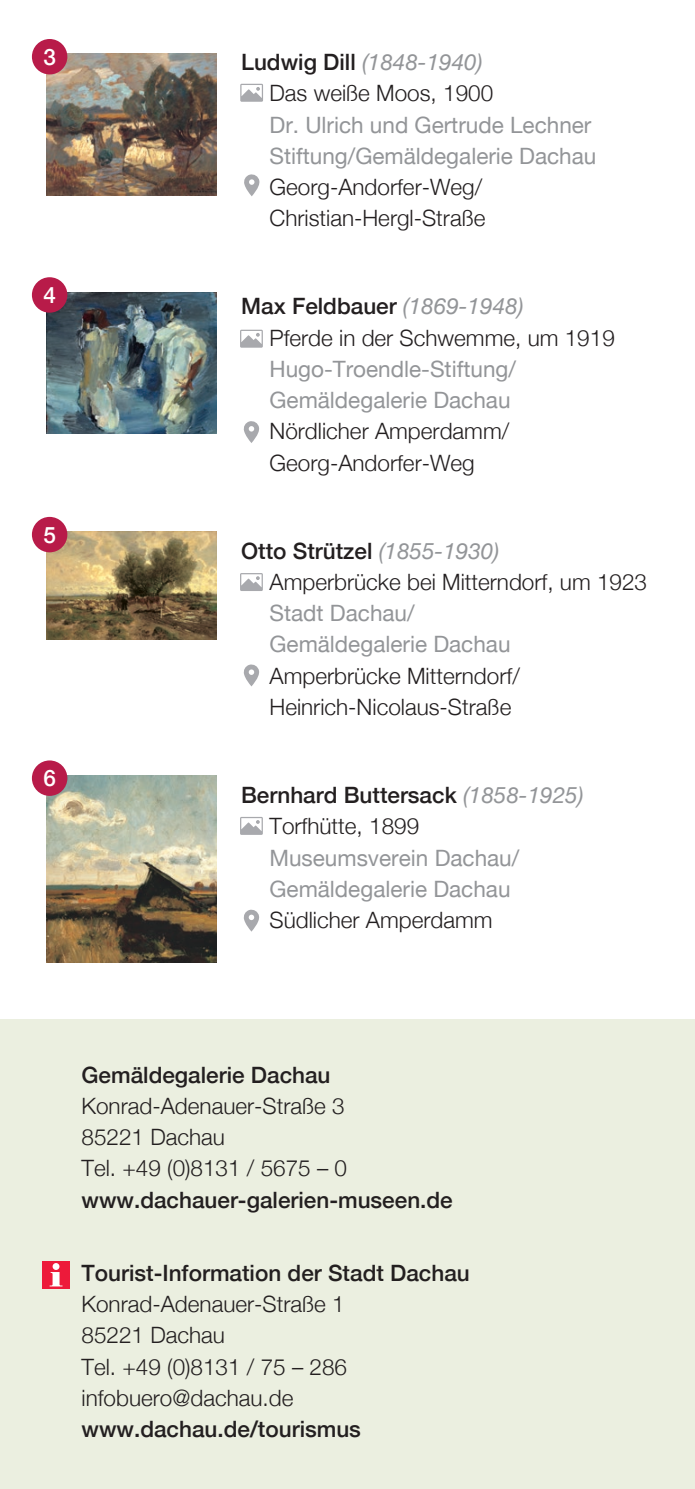
<style>
.page{position:relative;width:695px;height:1489px;background:#fff}
.page>*{position:absolute;margin:0;border:0;box-sizing:border-box;transform-origin:0 0}
.t1{font:300 22.5px/31.2px "Helvetica Neue";color:#231f20}
.t2{font:22.5px/31.2px "Helvetica Neue";color:#939598}
.t3{font:500 22.5px/31.2px "Helvetica Neue";color:#231f20}
.t4{font:500 22.5px "Helvetica Neue";color:#fff}
.s1{font-weight:500}
.s2{font-weight:400;font-style:italic;color:#939598}
.s3{font-weight:300}
</style>
<div class="page">
<img style="left:46px;top:54px;width:170px;height:141px">
<div style="left:0;top:1019px;width:694px;height:469px;background:#ebefe0"></div>
<svg style="left:240px;top:84px;width:23px;height:18px"></svg>
<svg style="left:244px;top:174px;width:15px;height:22px"></svg>
<svg style="left:240px;top:573px;width:23px;height:18px"></svg>
<svg style="left:243px;top:664px;width:16px;height:22px"></svg>
<svg style="left:240px;top:817px;width:23px;height:17px"></svg>
<svg style="left:243px;top:909px;width:16px;height:22px"></svg>
<div style="left:32px;top:39px;width:35px;height:35px;background:#b81b49;border-radius:50%"></div>
<img style="left:46px;top:292px;width:170px;height:141px">
<div style="left:32px;top:277px;width:35px;height:36px;background:#b81b49;border-radius:50%"></div>
<img style="left:46px;top:531px;width:170px;height:108px">
<div style="left:32px;top:517px;width:35px;height:35px;background:#b81b49;border-radius:50%"></div>
<img style="left:46px;top:775px;width:170px;height:187px">
<div style="left:32px;top:760px;width:35px;height:35px;background:#b81b49;border-radius:50%"></div>
<svg style="left:240px;top:330px;width:23px;height:18px"></svg>
<svg style="left:243px;top:421px;width:16px;height:22px"></svg>
<div style="left:43px;top:1261px;width:27px;height:27px;background:#ed1a3a"></div>
<svg style="left:53px;top:1262px;width:6px;height:7px"></svg>
<svg style="left:50px;top:1272px;width:12px;height:14px"></svg>
<p class="t4" style="left:43px;top:39px;width:14px">3</p>
<p class="t4" style="left:43px;top:277px;width:14px">4</p>
<p class="t4" style="left:43px;top:516px;width:14px">5</p>
<p class="t4" style="left:43px;top:760px;width:14px">6</p>
<p class="t1" style="left:269px;top:45px;width:225px;text-indent:-28px"><span class="s1">Ludwig Dill</span> <span class="s2">(1848-1940)<br></span>Das weiße Moos, 1900</p>
<p class="t2" style="left:269px;top:110px;width:328px">Dr. Ulrich und Gertrude Lechner<br>Stiftung/Gemäldegalerie Dachau</p>
<p class="t1" style="left:269px;top:170px;width:217px">Georg-Andorfer-Weg/<br>Christian-Hergl-Straße</p>
<p class="t1" style="left:269px;top:289px;width:347px;text-indent:-28px"><span class="s1">Max Feldbauer</span> <span class="s2">(1869-1948)<br></span>Pferde in der Schwemme, um 1919</p>
<p class="t2" style="left:269px;top:354px;width:248px">Hugo-Troendle-Stiftung/<br>Gemäldegalerie Dachau</p>
<p class="t1" style="left:269px;top:414px;width:241px">Nördlicher Amperdamm/<br>Georg-Andorfer-Weg</p>
<p class="t1" style="left:269px;top:533px;width:379px;text-indent:-28px"><span class="s1">Otto Strützel</span> <span class="s2">(1855-1930)<br></span>Amperbrücke bei Mitterndorf, um 1923</p>
<p class="t2" style="left:269px;top:599px;width:242px">Stadt Dachau/<br>Gemäldegalerie Dachau</p>
<p class="t1" style="left:269px;top:658px;width:252px">Amperbrücke Mitterndorf/<br>Heinrich-Nicolaus-Straße</p>
<p class="t3" style="left:269px;top:777px;width:315px;text-indent:-28px">Bernhard Buttersack <span class="s2">(1858-1925)<br></span><span class="s3">Torfhütte, 1899</span></p>
<p class="t2" style="left:269px;top:843px;width:251px">Museumsverein Dachau/<br>Gemäldegalerie Dachau</p>
<p class="t1" style="left:269px;top:902px;width:224px">Südlicher Amperdamm</p>
<p class="t3" style="left:81px;top:1057px;width:250px">Gemäldegalerie Dachau</p>
<p class="t1" style="left:81px;top:1088px;width:267px">Konrad-Adenauer-Straße 3<br>85221 Dachau<br>Tel. +49 (0)8131 / 5675 – 0</p>
<p class="t3" style="left:81px;top:1182px;width:372px">www.dachauer-galerien-museen.de</p>
<p class="t3" style="left:81px;top:1255px;width:390px">Tourist-Information der Stadt Dachau</p>
<p class="t1" style="left:81px;top:1286px;width:267px">Konrad-Adenauer-Straße 1<br>85221 Dachau<br>Tel. +49 (0)8131 / 75 – 286 infobuero@dachau.de</p>
<p class="t3" style="left:81px;top:1411px;width:281px">www.dachau.de/tourismus</p>
</div>
